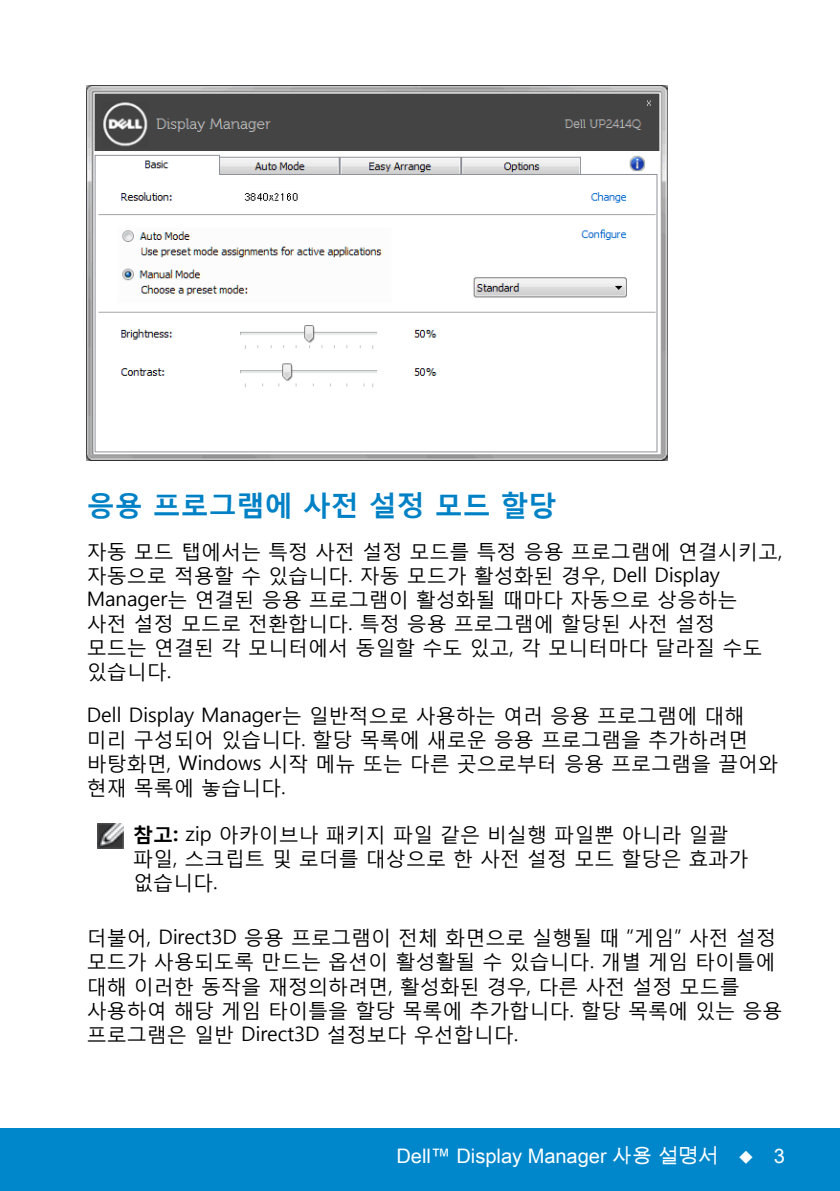
<style>
.page{position:relative;width:840px;height:1191px;background:#fff}
.page>*{position:absolute;margin:0;border:0;box-sizing:border-box;transform-origin:0 0}
.t1{font:700 28px "Malgun Gothic";color:#0081c6}
.t2{font:20px/24px "Malgun Gothic";color:#000}
.t3{font:20px "Arial Unicode MS";color:#fff}
.s1{font-weight:700}
</style>
<div class="page">
<div style="left:0;top:1128px;width:839px;height:63px;background:#0087cb"></div>
<img style="left:87px;top:85px;width:580px;height:375px">
<img style="left:98px;top:823px;width:25px;height:25px">
<p class="t1" style="left:87px;top:487px;width:471px">응용 프로그램에 사전 설정 모드 할당</p>
<p class="t2" style="left:87px;top:539px;width:696px">자동 모드 탭에서는 특정 사전 설정 모드를 특정 응용 프로그램에 연결시키고, 자동으로 적용할 수 있습니다. 자동 모드가 활성화된 경우, Dell Display<br>Manager는 연결된 응용 프로그램이 활성화될 때마다 자동으로 상응하는 사전 설정 모드로 전환합니다. 특정 응용 프로그램에 할당된 사전 설정<br>모드는 연결된 각 모니터에서 동일할 수도 있고, 각 모니터마다 달라질 수도 있습니다.</p>
<p class="t2" style="left:87px;top:703px;width:692px">Dell Display Manager는 일반적으로 사용하는 여러 응용 프로그램에 대해 미리 구성되어 있습니다. 할당 목록에 새로운 응용 프로그램을 추가하려면 바탕화면, Windows 시작 메뉴 또는 다른 곳으로부터 응용 프로그램을 끌어와 현재 목록에 놓습니다.</p>
<p class="t2" style="left:133px;top:822px;width:616px"><span class="s1">참고:</span> zip 아카이브나 패키지 파일 같은 비실행 파일뿐 아니라 일괄 파일, 스크립트 및 로더를 대상으로 한 사전 설정 모드 할당은 효과가 없습니다.</p>
<p class="t2" style="left:87px;top:925px;width:696px">더불어, Direct3D 응용 프로그램이 전체 화면으로 실행될 때 “게임” 사전 설정 모드가 사용되도록 만드는 옵션이 활성활될 수 있습니다. 개별 게임 타이틀에 대해 이러한 동작을 재정의하려면, 활성화된 경우, 다른 사전 설정 모드를 사용하여 해당 게임 타이틀을 할당 목록에 추가합니다. 할당 목록에 있는 응용 프로그램은 일반 Direct3D 설정보다 우선합니다.</p>
<p class="t3" style="left:396px;top:1141px;width:390px">Dell™ Display Manager 사용 설명서 ◆ 3</p>
</div>
